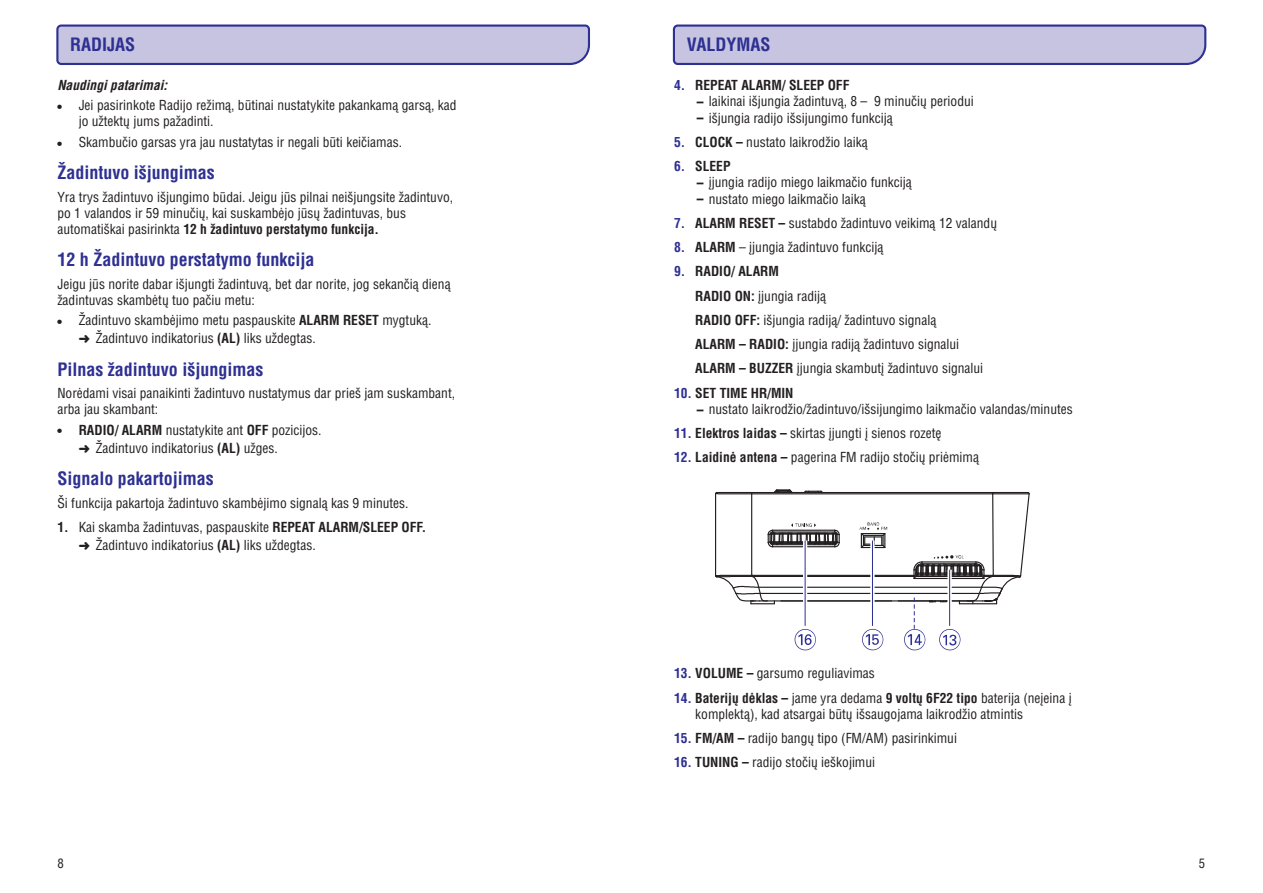
<style>
.page{position:relative;width:1263px;height:893px;background:#fff}
.page>*{position:absolute;margin:0;border:0;box-sizing:border-box;transform-origin:0 0}
.t1{font:700 18px "Rim Helvetica Condensed";color:#2e3092}
.t2{font:13.5px/15.9px "Rim Helvetica Condensed";color:#231f20}
.t3{font:700 13.5px "Rim Helvetica Condensed";color:#231f20}
.t4{font:italic 700 13.5px "Rim Helvetica Condensed";color:#231f20}
.t5{font:700 13.5px/24.3px "Rim Helvetica Condensed";color:#2e3092}
.t6{font:12.75px "Rim Helvetica Condensed";color:#231f20}
.s1{font-weight:700}
.s2{color:#2e3092}
.s3{font-weight:700;color:#2e3092}
</style>
<div class="page">
<svg style="left:56px;top:25px;width:534px;height:40px;background:#b7b5d9"></svg>
<svg style="left:672px;top:25px;width:534px;height:40px;background:#b7b5d9"></svg>
<hr style="left:759px;top:587px;width:223px;height:1px;background:#231f20">
<hr style="left:760px;top:593px;width:219px;height:1px;background:#231f20">
<hr style="left:760px;top:600px;width:223px;height:1px;background:#231f20">
<hr style="left:752px;top:576px;width:162px;height:1px;background:#231f20">
<hr style="left:752px;top:575px;width:162px;height:1px;background:#231f20">
<hr style="left:752px;top:493px;width:241px;height:1px;background:#231f20">
<hr style="left:717px;top:492px;width:311px;height:1px;background:#231f20">
<svg style="left:804px;top:490px;width:19px;height:2px"></svg>
<svg style="left:774px;top:489px;width:19px;height:3px"></svg>
<hr style="left:751px;top:492px;width:1px;height:83px;background:#231f20">
<hr style="left:715px;top:494px;width:1px;height:82px;background:#231f20">
<svg style="left:715px;top:492px;width:38px;height:3px"></svg>
<svg style="left:715px;top:574px;width:60px;height:30px"></svg>
<svg style="left:859px;top:522px;width:28px;height:27px"></svg>
<svg style="left:767px;top:523px;width:73px;height:25px"></svg>
<hr style="left:871px;top:540px;width:3px;height:85px;background:#fff">
<svg style="left:803px;top:540px;width:4px;height:86px"></svg>
<svg style="left:904px;top:492px;width:126px;height:158px"></svg>
<svg style="left:862px;top:629px;width:21px;height:21px"></svg>
<svg style="left:795px;top:629px;width:21px;height:21px"></svg>
<hr style="left:949px;top:570px;width:1px;height:56px;background:#2e3092">
<hr style="left:872px;top:540px;width:1px;height:86px;background:#2e3092">
<hr style="left:805px;top:540px;width:1px;height:86px;background:#2e3092">
<h1 class="t1" style="left:70px;top:38px;width:67px">RADIJAS</h1>
<p class="t4" style="left:57px;top:79px;width:111px">Naudingi patarimai:</p>
<p class="t2" style="left:79px;top:99px;width:379px">Jei pasirinkote Radijo reþimà, bûtinai nustatykite pakankamà garsà, kad jo uþtektø jums paþadinti.</p>
<p class="t2" style="left:79px;top:135px;width:325px">Skambuèio garsas yra jau nustatytas ir negali bûti keièiamas.</p>
<h1 class="t1" style="left:57px;top:166px;width:159px">Þadintuvo iðjungimas</h1>
<p class="t2" style="left:57px;top:190px;width:397px">Yra trys þadintuvo iðjungimo bûdai. Jeigu jûs pilnai neiðjungsite þadintuvo, po 1 valandos ir 59 minuèiø, kai suskambëjo jûsø þadintuvas, bus automatiðkai pasirinkta <span class="s1">12 h þadintuvo perstatymo funkcija.</span></p>
<h1 class="t1" style="left:57px;top:253px;width:258px">12 h Þadintuvo perstatymo funkcija</h1>
<p class="t2" style="left:57px;top:277px;width:395px">Jeigu jûs norite dabar iðjungti þadintuvà, bet dar norite, jog sekanèià dienà þadintuvas skambëtø tuo paèiu metu:</p>
<p class="t2" style="left:96px;top:331px;width:222px">Þadintuvo indikatorius <span class="s1">(AL)</span> liks uþdegtas.</p>
<p class="t2" style="left:79px;top:314px;width:354px">Þadintuvo skambëjimo metu paspauskite <span class="s1">ALARM RESET</span> mygtukà.</p>
<h1 class="t1" style="left:57px;top:362px;width:208px">Pilnas þadintuvo iðjungimas</h1>
<p class="t2" style="left:57px;top:387px;width:399px">Norëdami visai panaikinti þadintuvo nustatymus dar prieð jam suskambant, arba jau skambant:</p>
<p class="t2" style="left:96px;top:441px;width:184px">Þadintuvo indikatorius <span class="s1">(AL)</span> uþges.</p>
<p class="t2" style="left:79px;top:492px;width:349px;line-height:23.9px;text-indent:-21px">Ði funkcija pakartoja þadintuvo skambëjimo signalà kas 9 minutes.<br>Kai skamba þadintuvas, paspauskite <span class="s1">REPEAT ALARM/SLEEP OFF.</span></p>
<p class="t2" style="left:96px;top:538px;width:222px">Þadintuvo indikatorius <span class="s1">(AL)</span> liks uþdegtas.</p>
<p class="t2" style="left:79px;top:423px;width:244px"><span class="s1">RADIO/ ALARM</span> nustatykite ant <span class="s1">OFF</span> pozicijos.</p>
<h1 class="t1" style="left:57px;top:472px;width:158px">Signalo pakartojimas</h1>
<p class="t3" style="left:57px;top:522px;width:13px">1.</p>
<p class="t6" style="left:57px;top:858px;width:8px">8</p>
<h1 class="t1" style="left:687px;top:38px;width:85px">VALDYMAS</h1>
<p class="t5" style="left:674px;top:74px;width:13px">4.</p>
<p class="t3" style="left:695px;top:79px;width:156px">REPEAT ALARM/ SLEEP OFF</p>
<p class="t2" style="left:709px;top:94px;width:267px;line-height:16.5px">laikinai iðjungia þadintuvà, 8 – 9 minuèiø periodui iðjungia radijo iðsijungimo funkcijà</p>
<p class="t5" style="left:674px;top:131px;width:13px">5.<br>6.</p>
<p class="t2" style="left:695px;top:135px;width:174px"><span class="s1">CLOCK –</span> nustato laikrodþio laikà</p>
<p class="t3" style="left:695px;top:161px;width:37px">SLEEP</p>
<p class="t2" style="left:709px;top:175px;width:205px;line-height:16.5px">ájungia radijo miego laikmaèio funkcijà nustato miego laikmaèio laikà</p>
<p class="t5" style="left:674px;top:212px;width:13px;text-align:justify">7.<br>8.<br>9.</p>
<p class="t2" style="left:695px;top:212px;width:303px;line-height:24.3px"><span class="s1">ALARM RESET –</span> sustabdo þadintuvo veikimà 12 valandø<br><span class="s1">ALARM</span> – ájungia þadintuvo funkcijà</p>
<p class="t2" style="left:695px;top:285px;width:289px;line-height:24.3px"><span class="s1">RADIO ON:</span> ájungia radijà<br><span class="s1">RADIO OFF:</span> iðjungia radijà/ þadintuvo signalà<br><span class="s1">ALARM – RADIO:</span> ájungia radijà þadintuvo signalui <span class="s1">ALARM – BUZZER</span> ájungia skambutá þadintuvo signalui</p>
<p class="t3" style="left:695px;top:266px;width:85px">RADIO/ ALARM</p>
<p class="t3" style="left:674px;top:387px;width:121px"><span class="s2">10.</span> SET TIME HR/MIN</p>
<p class="t2" style="left:674px;top:426px;width:269px"><span class="s3">11.</span> <span class="s1">Elektros laidas –</span> skirtas ájungti á sienos rozetæ</p>
<p class="t2" style="left:674px;top:451px;width:307px"><span class="s3">12.</span> <span class="s1">Laidinë antena –</span> pagerina FM radijo stoèiø priëmimà</p>
<p class="t2" style="left:709px;top:402px;width:365px">nustato laikrodþio/þadintuvo/iðsijungimo laikmaèio valandas/minutes</p>
<p class="t2" style="left:674px;top:667px;width:202px"><span class="s3">13.</span> <span class="s1">VOLUME –</span> garsumo reguliavimas</p>
<p class="t2" style="left:674px;top:691px;width:399px"><span class="s3">14.</span> <span class="s1">Baterijø dëklas –</span> jame yra dedama <span class="s1">9 voltø 6F22 tipo</span> baterija (neáeina á</p>
<p class="t2" style="left:674px;top:731px;width:284px"><span class="s3">15.</span> <span class="s1">FM/AM –</span> radijo bangø tipo (FM/AM) pasirinkimui</p>
<p class="t2" style="left:674px;top:755px;width:203px"><span class="s3">16.</span> <span class="s1">TUNING –</span> radijo stoèiø ieðkojimui</p>
<p class="t2" style="left:695px;top:707px;width:329px">komplektà), kad atsargai bûtø iðsaugojama laikrodþio atmintis</p>
<p class="t6" style="left:1199px;top:858px;width:8px">5</p>
</div>
